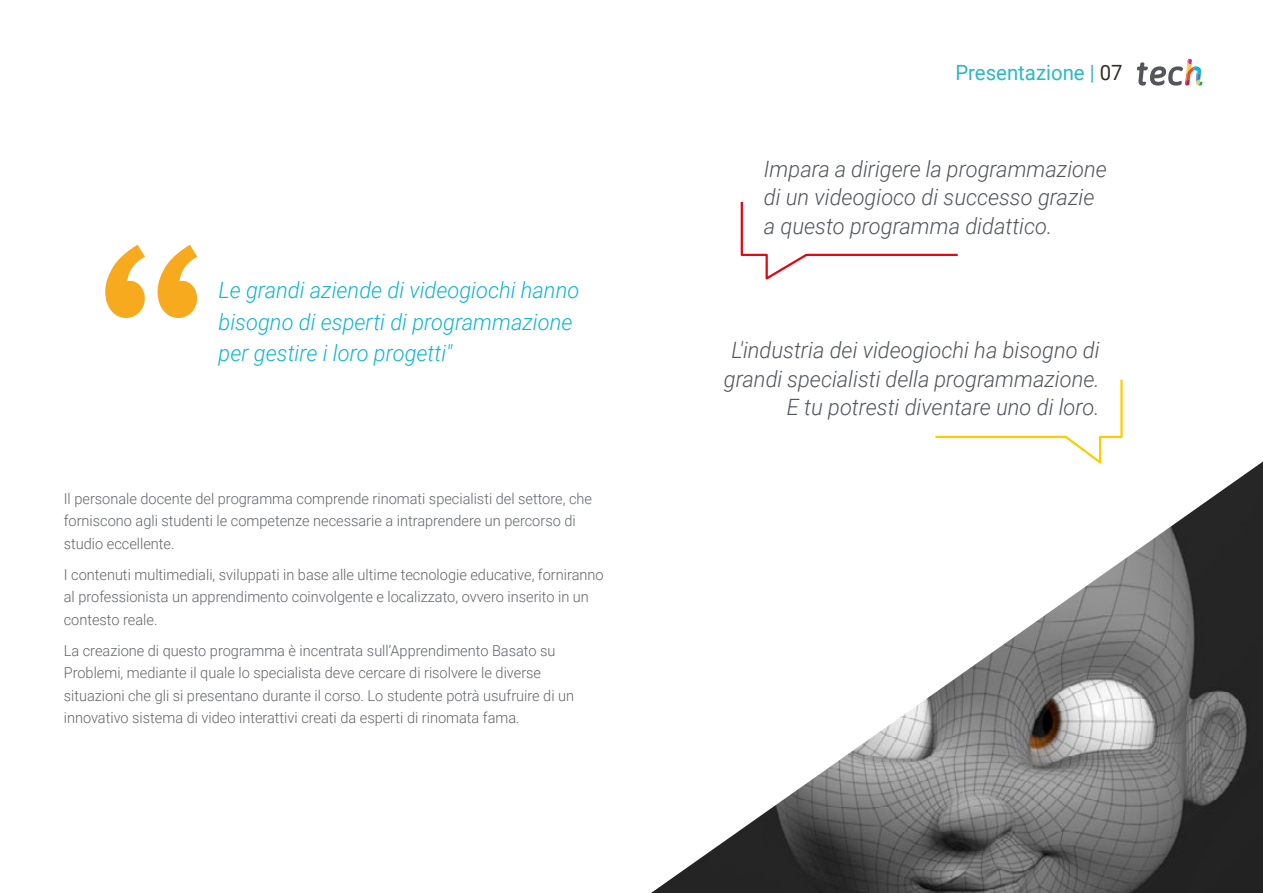
<style>
.page{position:relative;width:1263px;height:893px;background:#fff}
.page>*{position:absolute;margin:0;border:0;box-sizing:border-box;transform-origin:0 0}
.t1{font:italic 300 22.5px/28.5px "Roboto";color:#52555b;text-align:right}
.t2{font:italic 300 22.5px/31.5px "Roboto";color:#0fb6cf}
.t3{font:21px "Roboto";color:#2db8c5}
.t4{font:300 15px/22.5px "Roboto";color:#61646a}
.s1{color:#312e20}
</style>
<div class="page">
<svg style="left:105px;top:245px;width:92px;height:73px"></svg>
<img style="left:651px;top:461px;width:612px;height:432px">
<svg style="left:1137px;top:59px;width:65px;height:27px"></svg>
<svg style="left:933px;top:379px;width:191px;height:88px"></svg>
<svg style="left:740px;top:201px;width:218px;height:79px"></svg>
<h1 class="t2" style="left:219px;top:274px;width:362px">Le grandi aziende di videogiochi hanno bisogno di esperti di programmazione per gestire i loro progetti"</h1>
<p class="t4" style="left:64px;top:486px;width:530px">Il personale docente del programma comprende rinomati specialisti del settore, che forniscono agli studenti le competenze necessarie a intraprendere un percorso di studio eccellente.</p>
<p class="t4" style="left:64px;top:562px;width:541px">I contenuti multimediali, sviluppati in base alle ultime tecnologie educative, forniranno al professionista un apprendimento coinvolgente e localizzato, ovvero inserito in un contesto reale.</p>
<p class="t4" style="left:64px;top:638px;width:512px">La creazione di questo programma è incentrata sull’Apprendimento Basato su Problemi, mediante il quale lo specialista deve cercare di risolvere le diverse situazioni che gli si presentano durante il corso. Lo studente potrà usufruire di un innovativo sistema di video interattivi creati da esperti di rinomata fama.</p>
<h2 class="t3" style="left:955px;top:57px;width:169px">Presentazione | <span class="s1">07</span></h2>
<h1 class="t1" style="left:764px;top:154px;width:345px;text-align:left">Impara a dirigere la programmazione di un videogioco di successo grazie a questo programma didattico.</h1>
<h1 class="t1" style="left:724px;top:335px;width:377px">L'industria dei videogiochi ha bisogno di grandi specialisti della programmazione.<br>E tu potresti diventare uno di loro.</h1>
</div>
